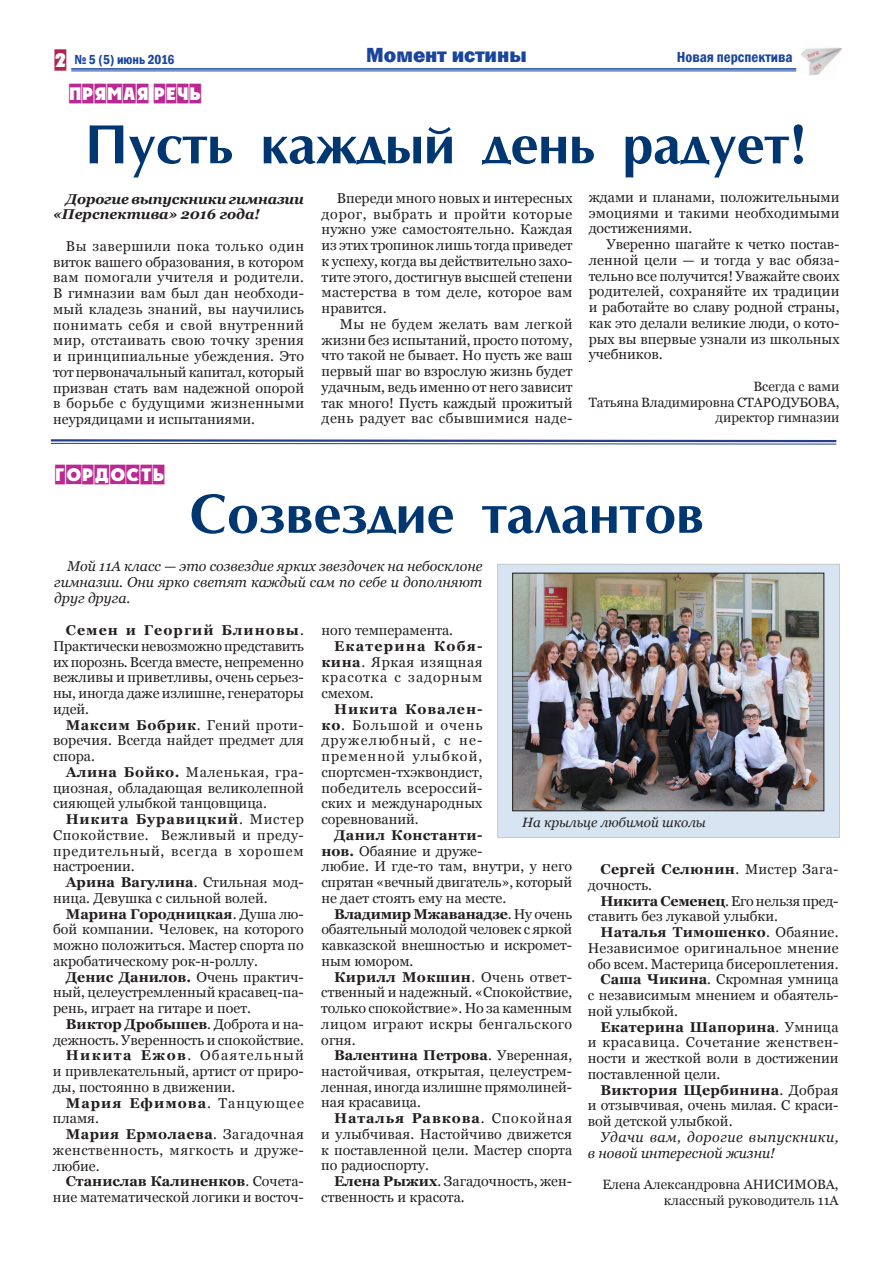
<style>
.page{position:relative;width:893px;height:1263px;background:#fff}
.page>*{position:absolute;margin:0;border:0;box-sizing:border-box;transform-origin:0 0}
.t1{font:700 55.5px "AG Opt Cyrillic";color:#013771}
.t2{font:800 21px "Franklin Gothic";color:#1a459c}
.t3{font:18px "a Plakat Titul Cm";color:#b92991}
.t4{font:600 condensed 15px "Franklin Gothic";color:#1a459c}
.t5{font:14.25px/15.8px "Georgia";color:#231f20;text-align:justify}
.t6{font:700 14.25px "Georgia";letter-spacing:.015em;color:#231f20}
.t7{font:italic 14.25px/15.8px "Georgia";color:#231f20;text-align:justify}
.t8{font:italic 14.25px/15.8px "Georgia";letter-spacing:.035em;color:#231f20}
.t9{font:italic 700 14.25px/15.8px "Georgia";letter-spacing:-.01em;color:#231f20}
.t10{font:14.25px "Georgia";letter-spacing:.04em;color:#231f20}
.t11{font:14.25px "Georgia";letter-spacing:.02em;color:#231f20}
.t12{font:14.25px "Georgia";letter-spacing:.035em;color:#231f20}
.t13{font:14.25px "Georgia";letter-spacing:.095em;color:#231f20}
.t14{font:700 14.25px "Georgia";letter-spacing:.07em;color:#231f20}
.t15{font:13.5px/15.8px "Georgia";color:#231f20;text-align:right}
.t16{font:italic 13.5px "Georgia";color:#231f20}
.t17{font:600 condensed 13.5px "Franklin Gothic";color:#1a459c}
.s1{font-family:"a Plakat Titul Cm";font-weight:400;font-stretch:normal;font-size:19.5px;color:#b1244d}
.s2{font-weight:700}
.s3{font-weight:400}
</style>
<div class="page">
<div style="left:498px;top:564px;width:341px;height:273px;background:#d7e5f3"></div>
<hr style="left:71px;top:68px;width:725px;height:2px;background:#1a459c">
<hr style="left:71px;top:71px;width:725px;height:1px;background:#1a459c">
<img style="left:796px;top:47px;width:47px;height:29px">
<svg style="left:50px;top:439px;width:787px;height:6px"></svg>
<img style="left:514px;top:575px;width:308px;height:234px">
<div style="left:512px;top:573px;width:312px;height:238px;border:1px solid #231f20"></div>
<p class="t17" style="left:54px;top:50px;width:122px"><span class="s1">2</span> № 5 (5) июнь 2016</p>
<h2 class="t2" style="left:366px;top:42px;width:162px">Момент истины</h2>
<p class="t4" style="left:677px;top:47px;width:117px">Новая перспектива</p>
<p class="t3" style="left:69px;top:84px;width:134px">прямая речь</p>
<h1 class="t1" style="left:85px;top:114px;width:724px">Пусть каждый день радует!</h1>
<p class="t9" style="left:53px;top:191px;width:252px;text-indent:13px">Дорогие выпускники гимназии «Перспектива» 2016 года!</p>
<p class="t5" style="left:53px;top:238px;width:252px;text-indent:13px">Вы завершили пока только один виток вашего образования, в котором вам помогали учителя и родители.<br>В гимназии вам был дан необходи&shy;мый кладезь знаний, вы научились понимать себя и свой внутренний мир, отстаивать свою точку зрения и принципиальные убеждения. Это тот первоначальный капитал, который призван стать вам надежной опорой в борьбе с будущими жизненными неурядицами и испытаниями.</p>
<p class="t3" style="left:55px;top:465px;width:112px">гордость</p>
<p class="t5" style="left:322px;top:190px;width:252px;text-indent:15px">Впереди много новых и интересных дорог, выбрать и пройти которые нужно уже самостоятельно. Каждая из этих тропинок лишь тогда приведет к успеху, когда вы действительно захо&shy;тите этого, достигнув высшей степени мастерства в том деле, которое вам нравится.</p>
<p class="t5" style="left:322px;top:316px;width:252px;text-indent:18px">Мы не будем желать вам легкой жизни без испытаний, просто потому, что такой не бывает. Но пусть же ваш первый шаг во взрослую жизнь будет удачным, ведь именно от него зависит так много! Пусть каждый прожитый день радует вас сбывшимися наде-</p>
<p class="t5" style="left:589px;top:189px;width:252px">ждами и планами, положительными эмоциями и такими необходимыми достижениями.</p>
<p class="t5" style="left:589px;top:237px;width:252px;text-indent:18px">Уверенно шагайте к четко постав&shy;ленной цели — и тогда у вас обяза&shy;тельно все получится! Уважайте своих родителей, сохраняйте их традиции и работайте во славу родной страны, как это делали великие люди, о кото&shy;рых вы впервые узнали из школьных учебников.</p>
<p class="t15" style="left:589px;top:379px;width:252px;text-align:left;text-indent:165px">Всегда с вами<br>Татьяна Владимировна Стародубова</p>
<p class="t15" style="left:716px;top:394px;width:125px">,<br>директор гимназии</p>
<h1 class="t1" style="left:190px;top:484px;width:515px">Созвездие талантов</h1>
<p class="t7" style="left:54px;top:559px;width:430px;text-indent:13px">Мой 11А класс — это созвездие ярких звездочек на небосклоне гимназии. Они ярко светят каждый сам по себе и дополняют друг друга.</p>
<p class="t5" style="left:321px;top:622px;width:133px">ного темперамента.</p>
<p class="t5" style="left:321px;top:638px;width:163px;text-indent:13px"><span class="s2">Екатерина Кобя&shy;кина</span>. Яркая изящная красотка с задорным смехом.</p>
<p class="t5" style="left:321px;top:701px;width:163px;text-indent:13px"><span class="s2">Никита Ковален&shy;ко</span>. Большой и очень дружелюбный, с не&shy;пременной улыбкой, спортсмен-тхэквондист, победитель всероссий&shy;ских и международных соревнований.</p>
<p class="t5" style="left:321px;top:827px;width:252px;text-align:left;text-indent:13px"><span class="s2">Данил Константи-<br>нов.</span> Обаяние и друже-<br>любие. И где-то там, внутри, у него спрятан «вечный двигатель», который не дает стоять ему на месте.</p>
<p class="t5" style="left:321px;top:906px;width:252px;text-indent:13px"><span class="s2">Владимир Мжаванадзе</span>. Ну очень обаятельный молодой человек с яркой кавказской внешностью и искромет&shy;ным юмором.</p>
<p class="t5" style="left:321px;top:969px;width:252px;text-indent:13px"><span class="s2">Кирилл Мокшин</span>. Очень ответ&shy;ственный и надежный. «Спокойствие, только спокойствие». Но за каменным лицом играют искры бенгальского огня.</p>
<p class="t5" style="left:321px;top:1048px;width:252px;text-indent:13px"><span class="s2">Валентина Петрова</span>. Уверенная, настойчивая, открытая, целеустрем&shy;ленная, иногда излишне прямолиней&shy;ная красавица.</p>
<p class="t5" style="left:321px;top:1111px;width:252px;text-indent:13px"><span class="s2">Наталья Равкова</span>. Спокойная и улыбчивая. Настойчиво движется к поставленной цели. Мастер спорта по радиоспорту.</p>
<p class="t5" style="left:321px;top:1174px;width:252px;text-indent:13px"><span class="s2">Елена Рыжих</span>. Загадочность, жен&shy;ственность и красота.</p>
<p class="t5" style="left:53px;top:623px;width:252px;text-indent:13px"><span class="s2">Семен и Георгий Блиновы</span>.<br>Практически невозможно представить их порознь. Всегда вместе, непременно вежливы и приветливы, очень серьез&shy;ны, иногда даже излишне, генераторы идей.</p>
<p class="t5" style="left:53px;top:717px;width:252px;text-indent:13px"><span class="s2">Максим Бобрик</span>. Гений проти&shy;воречия. Всегда найдет предмет для спора.</p>
<p class="t5" style="left:53px;top:764px;width:252px;text-indent:13px"><span class="s2">Алина Бойко.</span> Маленькая, гра&shy;циозная, обладающая великолепной сияющей улыбкой танцовщица.</p>
<p class="t5" style="left:53px;top:812px;width:252px;text-indent:13px"><span class="s2">Никита Буравицкий</span>. Мистер Спокойствие. Вежливый и преду&shy;предительный, всегда в хорошем настроении.</p>
<p class="t5" style="left:53px;top:875px;width:252px;text-indent:13px"><span class="s2">Арина Вагулина</span>. Стильная мод&shy;ница. Девушка с сильной волей.</p>
<p class="t5" style="left:53px;top:906px;width:252px;text-indent:13px"><span class="s2">Марина Городницкая</span>. Душа лю&shy;бой компании. Человек, на которого можно положиться. Мастер спорта по акробатическому рок-н-роллу.</p>
<p class="t5" style="left:53px;top:969px;width:252px;text-indent:13px"><span class="s2">Денис Данилов.</span> Очень практич&shy;ный, целеустремленный красавец-па&shy;рень, играет на гитаре и поет.</p>
<p class="t6" style="left:66px;top:1015px;width:240px">Виктор Дробышев<span class="s3">. Доброта и на-</span></p>
<p class="t5" style="left:53px;top:1032px;width:252px">дежность. Уверенность и спокойствие.</p>
<p class="t13" style="left:66px;top:1047px;width:240px"><span class="s2">Никита Ежов</span>. Обаятельный</p>
<p class="t5" style="left:53px;top:1064px;width:252px">и привлекательный, артист от приро-</p>
<p class="t5" style="left:53px;top:1079px;width:184px">ды, постоянно в движении.</p>
<p class="t14" style="left:66px;top:1093px;width:240px">Мария Ефимова<span class="s3">. Танцующее</span></p>
<p class="t5" style="left:53px;top:1111px;width:47px">пламя.</p>
<p class="t6" style="left:66px;top:1125px;width:240px">Мария Ермолаева<span class="s3">. Загадочная</span></p>
<p class="t10" style="left:53px;top:1141px;width:252px">женственность, мягкость и друже-</p>
<p class="t5" style="left:53px;top:1158px;width:48px">любие.</p>
<p class="t6" style="left:66px;top:1172px;width:240px">Станислав Калиненков<span class="s3">. Сочета-</span></p>
<p class="t5" style="left:53px;top:1189px;width:252px">ние математической логики и восточ-</p>
<p class="t16" style="left:522px;top:813px;width:185px">На крыльце любимой школы</p>
<p class="t5" style="left:588px;top:862px;width:252px;text-indent:13px"><span class="s2">Сергей Селюнин</span>. Мистер Зага&shy;дочность.</p>
<p class="t5" style="left:588px;top:893px;width:252px;text-indent:13px"><span class="s2">Никита Семенец</span>. Его нельзя пред&shy;ставить без лукавой улыбки.</p>
<p class="t6" style="left:600px;top:923px;width:240px">Наталья Тимошенко<span class="s3">. Обаяние.</span></p>
<p class="t11" style="left:588px;top:939px;width:252px">Независимое оригинальное мнение</p>
<p class="t5" style="left:588px;top:956px;width:252px">обо всем. Мастерица бисероплетения.</p>
<p class="t5" style="left:600px;top:972px;width:240px"><span class="s2">Саша Чикина</span>. Скромная умница</p>
<p class="t5" style="left:588px;top:988px;width:252px">с независимым мнением и обаятель-</p>
<p class="t5" style="left:588px;top:1003px;width:92px">ной улыбкой.</p>
<p class="t6" style="left:600px;top:1017px;width:240px">Екатерина Шапорина<span class="s3">. Умница</span></p>
<p class="t12" style="left:588px;top:1034px;width:252px">и красавица. Сочетание женствен-</p>
<p class="t5" style="left:588px;top:1051px;width:252px">ности и жесткой воли в достижении</p>
<p class="t5" style="left:588px;top:1066px;width:134px">поставленной цели.</p>
<p class="t6" style="left:600px;top:1080px;width:240px">Виктория Щербинина<span class="s3">. Добрая</span></p>
<p class="t5" style="left:588px;top:1098px;width:252px">и отзывчивая, очень милая. С краси-</p>
<p class="t5" style="left:588px;top:1114px;width:146px">вой детской улыбкой.</p>
<p class="t8" style="left:588px;top:1129px;width:252px;text-indent:13px">Удачи вам, дорогие выпускники, в новой интересной жизни!</p>
<p class="t15" style="left:602px;top:1177px;width:238px">Елена Александровна АНИСИМОВА, классный руководитель 11А</p>
</div>
